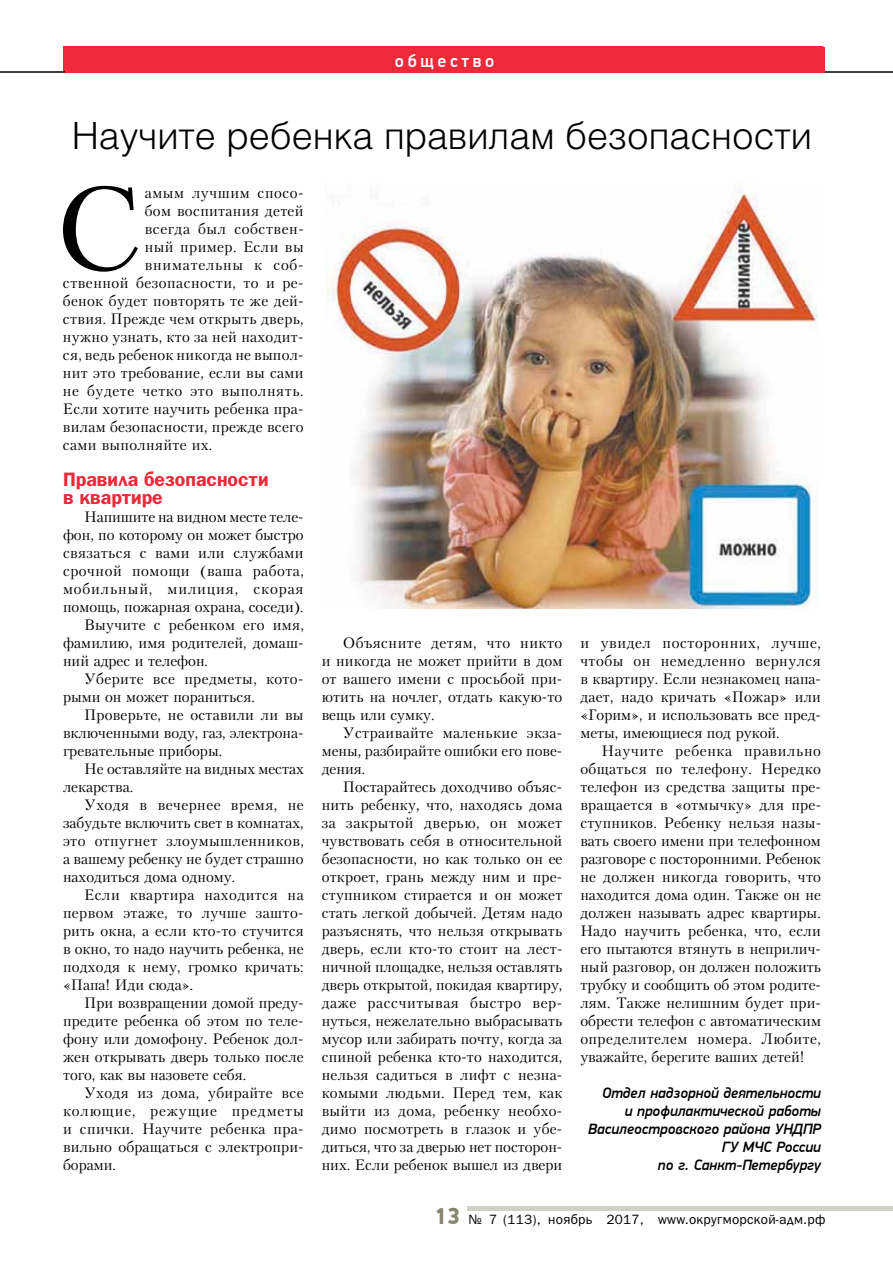
<style>
.page{position:relative;width:893px;height:1263px;background:#fff}
.page>*{position:absolute;margin:0;border:0;box-sizing:border-box;transform-origin:0 0}
.t1{font:117.9px "Petersburg C";color:#000}
.t2{font:300 37.5px "Helios";color:#000}
.t3{font:700 19.5px/18px "Bloknot C";color:#ee2939}
.t4{font:500 18px "PF Din Display Pro";letter-spacing:.2em;color:#fff}
.t5{font:15px/18px "Petersburg C";letter-spacing:.01em;color:#000;text-align:justify}
.t6{font:15px "Petersburg C";letter-spacing:.035em;color:#000}
.t7{font:italic 500 15px/18px "PF Din Display Pro";color:#000;text-align:right}
.t8{font:15px "Petersburg C";letter-spacing:.03em;color:#000}
.t9{font:15px "Petersburg C";letter-spacing:.06em;color:#000}
.t10{font:15px "Petersburg C";letter-spacing:.055em;color:#000}
.t11{font:15px "Petersburg C";letter-spacing:.05em;color:#000}
.t12{font:13.5px "Bloknot C";letter-spacing:.02em;color:#000}
.s1{font-family:"PF Din Display Pro";font-weight:900;font-size:23.1px;color:#87856f}
</style>
<div class="page">
<hr style="left:0;top:71px;width:893px;height:2px;background:#000">
<div style="left:65px;top:47px;width:759px;height:26px;background:#ee2939"></div>
<img style="left:326px;top:190px;width:491px;height:418px">
<div style="left:468px;top:1206px;width:425px;height:5px;background:#d2cfc6"></div>
<p class="t4" style="left:395px;top:50px;width:101px">общество</p>
<h2 class="t2" style="left:72px;top:113px;width:742px">Научите ребенка правилам безопасности</h2>
<h1 class="t1" style="left:55px;top:159px;width:89px">С</h1>
<p class="t6" style="left:145px;top:184px;width:160px">амым лучшим спосо-</p>
<p class="t5" style="left:145px;top:202px;width:160px">бом воспитания детей</p>
<p class="t6" style="left:145px;top:220px;width:160px">всегда был собствен-</p>
<p class="t8" style="left:145px;top:238px;width:160px">ный пример. Если вы</p>
<p class="t11" style="left:145px;top:256px;width:160px">внимательны к соб-</p>
<p class="t6" style="left:63px;top:274px;width:242px">ственной безопасности, то и ре-</p>
<p class="t5" style="left:63px;top:292px;width:242px">бенок будет повторять те же дей-</p>
<p class="t5" style="left:63px;top:310px;width:242px">ствия. Прежде чем открыть дверь,</p>
<p class="t5" style="left:63px;top:328px;width:242px">нужно узнать, кто за ней находит-</p>
<p class="t5" style="left:63px;top:346px;width:242px">ся, ведь ребенок никогда не выпол-</p>
<p class="t5" style="left:63px;top:364px;width:242px">нит это требование, если вы сами</p>
<p class="t6" style="left:63px;top:382px;width:242px">не будете четко это выполнять.</p>
<p class="t5" style="left:63px;top:400px;width:242px">Если хотите научить ребенка пра-</p>
<p class="t5" style="left:63px;top:418px;width:242px">вилам безопасности, прежде всего</p>
<p class="t5" style="left:63px;top:436px;width:151px">сами выполняйте их.</p>
<h3 class="t3" style="left:63px;top:470px;width:207px">Правила безопасности в квартире</h3>
<p class="t5" style="left:84px;top:508px;width:221px">Напишите на видном месте теле-</p>
<p class="t5" style="left:63px;top:526px;width:242px">фон, по которому он может быстро</p>
<p class="t5" style="left:63px;top:544px;width:242px">связаться с вами или службами</p>
<p class="t6" style="left:63px;top:562px;width:242px">срочной помощи (ваша работа,</p>
<p class="t9" style="left:63px;top:580px;width:242px">мобильный, милиция, скорая</p>
<p class="t5" style="left:63px;top:598px;width:242px">помощь, пожарная охрана, соседи).</p>
<p class="t5" style="left:84px;top:616px;width:221px">Выучите с ребенком его имя,</p>
<p class="t5" style="left:63px;top:634px;width:242px">фамилию, имя родителей, домаш-</p>
<p class="t5" style="left:63px;top:652px;width:147px">ний адрес и телефон.</p>
<p class="t5" style="left:84px;top:670px;width:221px">Уберите все предметы, кото-</p>
<p class="t5" style="left:63px;top:688px;width:193px">рыми он может пораниться.</p>
<p class="t5" style="left:84px;top:706px;width:221px">Проверьте, не оставили ли вы</p>
<p class="t5" style="left:63px;top:724px;width:242px">включенными воду, газ, электрона-</p>
<p class="t5" style="left:63px;top:742px;width:161px">гревательные приборы.</p>
<p class="t5" style="left:84px;top:760px;width:221px">Не оставляйте на видных местах</p>
<p class="t5" style="left:63px;top:778px;width:72px">лекарства.</p>
<p class="t8" style="left:84px;top:796px;width:221px">Уходя в вечернее время, не</p>
<p class="t5" style="left:63px;top:814px;width:242px">забудьте включить свет в комнатах,</p>
<p class="t5" style="left:63px;top:832px;width:242px">это отпугнет злоумышленников,</p>
<p class="t5" style="left:63px;top:850px;width:242px">а вашему ребенку не будет страшно</p>
<p class="t5" style="left:63px;top:868px;width:174px">находиться дома одному.</p>
<p class="t8" style="left:84px;top:886px;width:221px">Если квартира находится на</p>
<p class="t5" style="left:63px;top:904px;width:242px">первом этаже, то лучше зашто-</p>
<p class="t5" style="left:63px;top:922px;width:242px">рить окна, а если кто-то стучится</p>
<p class="t5" style="left:63px;top:940px;width:242px">в окно, то надо научить ребенка, не</p>
<p class="t5" style="left:63px;top:958px;width:242px">подходя к нему, громко кричать:</p>
<p class="t5" style="left:63px;top:976px;width:132px">«Папа! Иди сюда».</p>
<p class="t5" style="left:84px;top:994px;width:219px">При возвращении домой преду-</p>
<p class="t5" style="left:63px;top:1012px;width:242px">предите ребенка об этом по теле-</p>
<p class="t5" style="left:63px;top:1030px;width:242px">фону или домофону. Ребенок дол-</p>
<p class="t5" style="left:63px;top:1048px;width:242px">жен открывать дверь только после</p>
<p class="t5" style="left:63px;top:1066px;width:185px">того, как вы назовете себя.</p>
<p class="t5" style="left:84px;top:1084px;width:221px">Уходя из дома, убирайте все</p>
<p class="t10" style="left:63px;top:1102px;width:242px">колющие, режущие предметы</p>
<p class="t5" style="left:63px;top:1120px;width:242px">и спички. Научите ребенка пра-</p>
<p class="t5" style="left:63px;top:1138px;width:242px">вильно обращаться с электропри-</p>
<p class="t5" style="left:63px;top:1156px;width:54px">борами.</p>
<p class="t5" style="left:322px;top:634px;width:242px;text-indent:21px">Объясните детям, что никто и никогда не может прийти в дом от вашего имени с просьбой при&shy;ютить на ночлег, отдать какую-то вещь или сумку.</p>
<p class="t5" style="left:322px;top:724px;width:242px;text-indent:21px">Устраивайте маленькие экза&shy;мены, разбирайте ошибки его пове&shy;дения.</p>
<p class="t5" style="left:322px;top:778px;width:242px;text-indent:21px">Постарайтесь доходчиво объяс&shy;нить ребенку, что, находясь дома за закрытой дверью, он может чувствовать себя в относительной безопасности, но как только он ее откроет, грань между ним и пре&shy;ступником стирается и он может стать легкой добычей. Детям надо разъяснять, что нельзя открывать дверь, если кто-то стоит на лест&shy;ничной площадке, нельзя оставлять дверь открытой, покидая квартиру, даже рассчитывая быстро вер&shy;нуться, нежелательно выбрасывать мусор или забирать почту, когда за спиной ребенка кто-то находится, нельзя садиться в лифт с незна&shy;комыми людьми. Перед тем, как выйти из дома, ребенку необхо&shy;димо посмотреть в глазок и убе&shy;диться, что за дверью нет посторон&shy;них. Если ребенок вышел из двери</p>
<p class="t5" style="left:580px;top:634px;width:242px">и увидел посторонних, лучше, чтобы он немедленно вернулся в квартиру. Если незнакомец напа&shy;дает, надо кричать «Пожар» или «Горим», и использовать все пред&shy;меты, имеющиеся под рукой.</p>
<p class="t5" style="left:580px;top:742px;width:242px;text-indent:21px">Научите ребенка правильно общаться по телефону. Нередко телефон из средства защиты пре&shy;вращается в «отмычку» для пре&shy;ступников. Ребенку нельзя назы&shy;вать своего имени при телефонном разговоре с посторонними. Ребенок не должен никогда говорить, что находится дома один. Также он не должен называть адрес квартиры.<br>Надо научить ребенка, что, если его пытаются втянуть в неприлич&shy;ный разговор, он должен положить трубку и сообщить об этом родите&shy;лям. Также нелишним будет при&shy;обрести телефон с автоматическим определителем номера. Любите, уважайте, берегите ваших детей!</p>
<p class="t7" style="left:588px;top:1084px;width:234px">Отдел надзорной деятельности<br>и профилактической работы<br>Василеостровского района УНДПР<br>ГУ МЧС России<br>по г. Санкт-Петербургу</p>
<p class="t12" style="left:434px;top:1212px;width:393px"><span class="s1">13</span> № 7 (113), ноябрь 2017, www.округморской-адм.рф</p>
</div>
